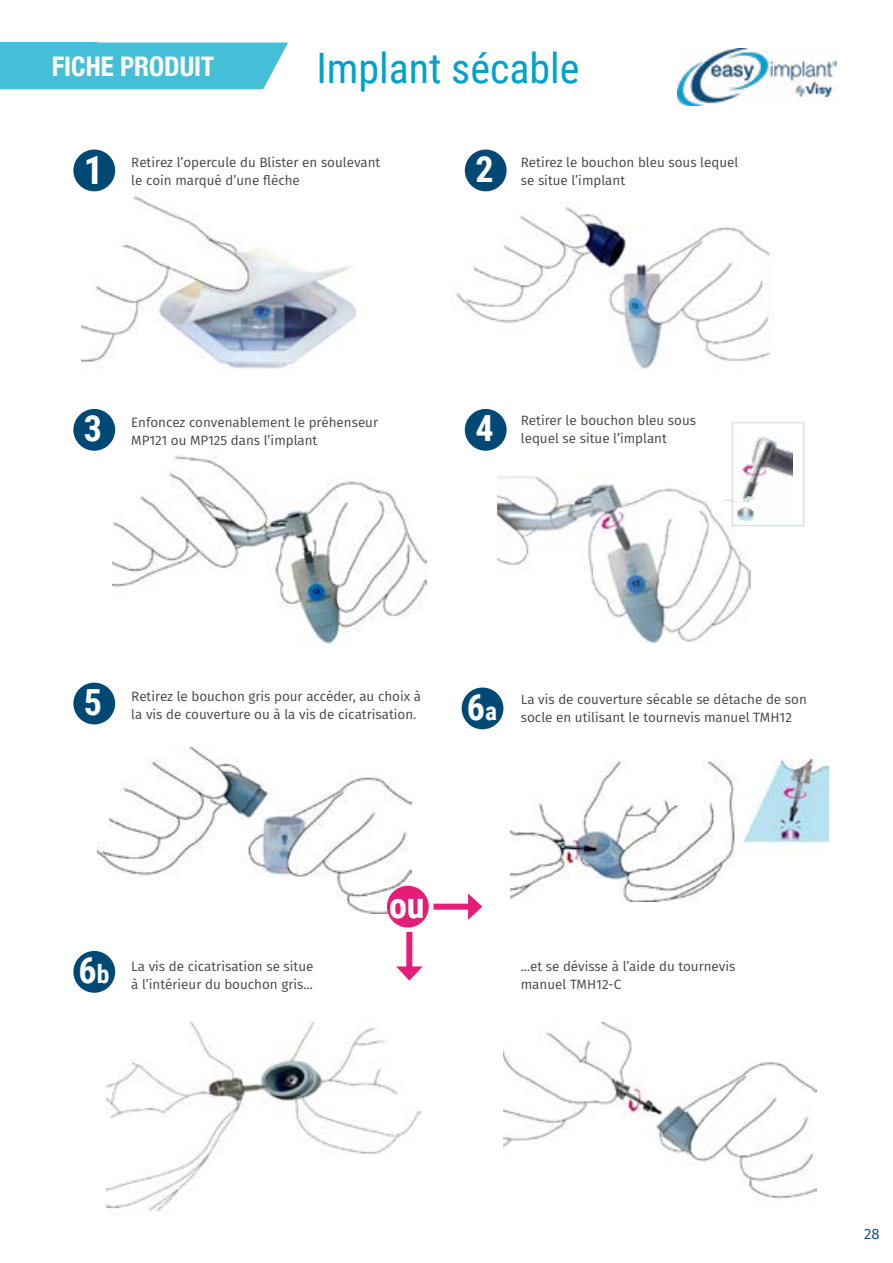
<style>
.page{position:relative;width:893px;height:1263px;background:#fff}
.page>*{position:absolute;margin:0;border:0;box-sizing:border-box;transform-origin:0 0}
.t1{font:42px "Roboto Condensed";color:#00a1cc}
.t2{font:700 39.15px "Roboto Condensed";color:#fff}
.t3{font:700 36px "Roboto Condensed";color:#fff}
.t4{font:700 condensed 27px "Helvetica Neue";color:#fff}
.t5{font:15px "Fira Sans";color:#004975}
.t6{font:13.5px/18px "Fira Sans";color:#424548}
.s1{font-size:25.5px}
</style>
<div class="page">
<div style="left:98px;top:43px;width:190px;height:46px;background:#45bed8"></div>
<div style="left:0;top:43px;width:98px;height:46px;background:#45bed8"></div>
<img style="left:81px;top:178px;width:276px;height:192px">
<img style="left:113px;top:455px;width:313px;height:190px">
<img style="left:98px;top:747px;width:313px;height:167px">
<img style="left:107px;top:1023px;width:313px;height:192px">
<img style="left:503px;top:1023px;width:314px;height:176px">
<img style="left:511px;top:760px;width:317px;height:142px">
<img style="left:456px;top:203px;width:316px;height:207px">
<img style="left:497px;top:476px;width:253px;height:166px">
<div style="left:73px;top:150px;width:42px;height:41px;background:#004975;border-radius:50%"></div>
<div style="left:73px;top:409px;width:42px;height:42px;background:#004975;border-radius:50%"></div>
<div style="left:73px;top:683px;width:42px;height:41px;background:#004975;border-radius:50%"></div>
<div style="left:387px;top:886px;width:42px;height:41px;background:#e41d78;border-radius:50%"></div>
<div style="left:73px;top:951px;width:42px;height:42px;background:#004975;border-radius:50%"></div>
<div style="left:462px;top:687px;width:41px;height:42px;background:#004975;border-radius:50%"></div>
<div style="left:465px;top:150px;width:42px;height:41px;background:#004975;border-radius:50%"></div>
<div style="left:465px;top:409px;width:42px;height:42px;background:#004975;border-radius:50%"></div>
<img style="left:737px;top:437px;width:55px;height:83px">
<div style="left:732px;top:422px;width:72px;height:104px;border:2px solid #d8e3e9"></div>
<svg style="left:717px;top:496px;width:45px;height:7px"></svg>
<div style="left:433px;top:904px;width:40px;height:6px;background:#e41d78"></div>
<svg style="left:468px;top:893px;width:14px;height:27px"></svg>
<div style="left:406px;top:932px;width:6px;height:40px;background:#e41d78"></div>
<svg style="left:396px;top:966px;width:27px;height:15px"></svg>
<img style="left:677px;top:49px;width:159px;height:56px">
<h3 class="t4" style="left:52px;top:44px;width:164px">FICHE PRODUIT</h3>
<h1 class="t1" style="left:316px;top:39px;width:265px">Implant sécable</h1>
<h2 class="t2" style="left:84px;top:143px;width:21px">1</h2>
<p class="t6" style="left:131px;top:153px;width:251px">Retirez l’opercule du Blister en soulevant le coin marqué d’une flèche</p>
<h3 class="t3" style="left:84px;top:403px;width:20px">3</h3>
<p class="t6" style="left:131px;top:413px;width:248px">Enfoncez convenablement le préhenseur<br>MP121 ou MP125 dans l’implant</p>
<h3 class="t3" style="left:475px;top:144px;width:20px">2</h3>
<p class="t6" style="left:521px;top:153px;width:219px">Retirez le bouchon bleu sous lequel se situe l’implant</p>
<h3 class="t3" style="left:475px;top:403px;width:20px">4</h3>
<p class="t6" style="left:521px;top:411px;width:177px">Retirer le bouchon bleu sous lequel se situe l’implant</p>
<h3 class="t3" style="left:84px;top:677px;width:20px">5</h3>
<p class="t6" style="left:131px;top:687px;width:291px">Retirez le bouchon gris pour accéder, au choix à la vis de couverture ou à la vis de cicatrisation.</p>
<p class="t6" style="left:521px;top:690px;width:288px">La vis de couverture sécable se détache de son socle en utilisant le tournevis manuel TMH12</p>
<h3 class="t3" style="left:467px;top:682px;width:32px">6<span class="s1">a</span></h3>
<h3 class="t3" style="left:79px;top:945px;width:32px">6<span class="s1">b</span></h3>
<h3 class="t3" style="left:389px;top:880px;width:37px">ou</h3>
<p class="t6" style="left:131px;top:957px;width:184px">La vis de cicatrisation se situe à l’intérieur du bouchon gris...</p>
<p class="t6" style="left:521px;top:957px;width:216px">...et se dévisse à l’aide du tournevis manuel TMH12-C</p>
<p class="t5" style="left:864px;top:1223px;width:17px">28</p>
</div>
